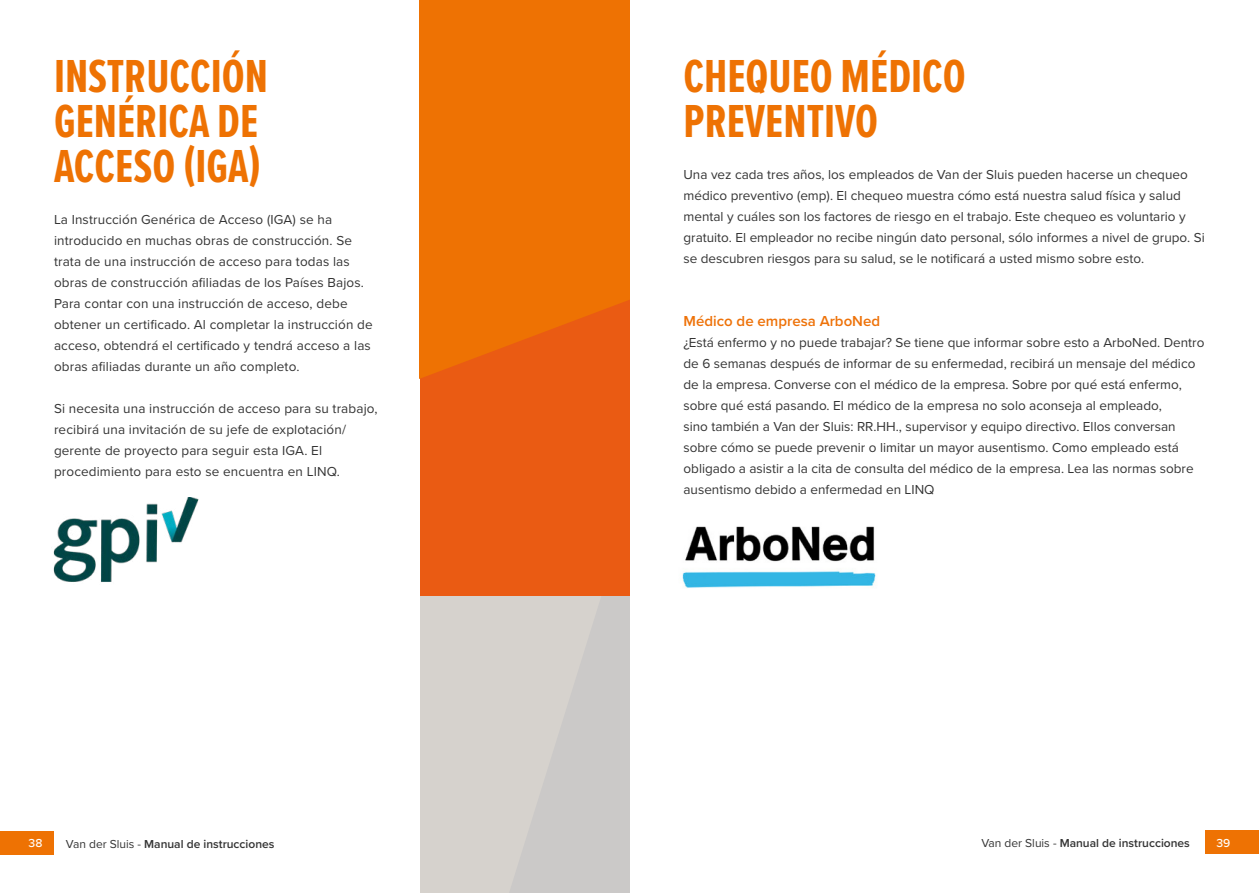
<style>
.page{position:relative;width:1259px;height:893px;background:#fff}
.page>*{position:absolute;margin:0;border:0;box-sizing:border-box;transform-origin:0 0}
.t1{font:700 48px/45px "Proxima Nova Ex Cn";color:#ee7203}
.t2{font:600 15px "Proxima Nova";color:#ee7209}
.t3{font:13.5px/21px "Proxima Nova";color:#343434}
.t4{font:600 12px "Proxima Nova";color:#343434}
.t5{font:500 12px "Proxima Nova";color:#fff}
.s1{font-weight:400}
</style>
<div class="page">
<img style="left:53px;top:497px;width:146px;height:85px">
<svg style="left:420px;top:596px;width:209px;height:297px;background:#d2cecb"></svg>
<svg style="left:419px;top:0;width:210px;height:596px;background:#ec680a"></svg>
<img style="left:682px;top:526px;width:194px;height:62px">
<div style="left:0;top:831px;width:54px;height:24px;background:#ee7203"></div>
<div style="left:1205px;top:830px;width:54px;height:24px;background:#ee7203"></div>
<h1 class="t1" style="left:54px;top:52px;width:215px">INSTRUCCIÓN<br>GENÉRICA DE<br>ACCESO (IGA)</h1>
<p class="t3" style="left:54px;top:208px;width:320px">La Instrucción Genérica de Acceso (IGA) se ha introducido en muchas obras de construcción. Se trata de una instrucción de acceso para todas las obras de construcción afiliadas de los Países Bajos.<br>Para contar con una instrucción de acceso, debe obtener un certificado. Al completar la instrucción de acceso, obtendrá el certificado y tendrá acceso a las obras afiliadas durante un año completo.</p>
<p class="t3" style="left:54px;top:397px;width:325px">Si necesita una instrucción de acceso para su trabajo, recibirá una invitación de su jefe de explotación/ gerente de proyecto para seguir esta IGA. El procedimiento para esto se encuentra en LINQ.</p>
<h1 class="t1" style="left:683px;top:52px;width:284px">CHEQUEO MÉDICO<br>PREVENTIVO</h1>
<p class="t3" style="left:683px;top:163px;width:523px">Una vez cada tres años, los empleados de Van der Sluis pueden hacerse un chequeo médico preventivo (emp). El chequeo muestra cómo está nuestra salud física y salud mental y cuáles son los factores de riesgo en el trabajo. Este chequeo es voluntario y gratuito. El empleador no recibe ningún dato personal, sólo informes a nivel de grupo. Si se descubren riesgos para su salud, se le notificará a usted mismo sobre esto.</p>
<p class="t2" style="left:683px;top:310px;width:198px">Médico de empresa ArboNed</p>
<p class="t3" style="left:683px;top:331px;width:522px">¿Está enfermo y no puede trabajar? Se tiene que informar sobre esto a ArboNed. Dentro de 6 semanas después de informar de su enfermedad, recibirá un mensaje del médico de la empresa. Converse con el médico de la empresa. Sobre por qué está enfermo, sobre qué está pasando. El médico de la empresa no solo aconseja al empleado,<br>sino también a Van der Sluis: RR.HH., supervisor y equipo directivo. Ellos conversan sobre cómo se puede prevenir o limitar un mayor ausentismo. Como empleado está obligado a asistir a la cita de consulta del médico de la empresa. Lea las normas sobre ausentismo debido a enfermedad en LINQ</p>
<p class="t5" style="left:29px;top:834px;width:15px">38</p>
<p class="t4" style="left:66px;top:835px;width:210px"><span class="s1">Van der Sluis -</span> Manual de instrucciones</p>
<p class="t4" style="left:981px;top:834px;width:210px"><span class="s1">Van der Sluis -</span> Manual de instrucciones</p>
<p class="t5" style="left:1216px;top:834px;width:15px">39</p>
</div>
